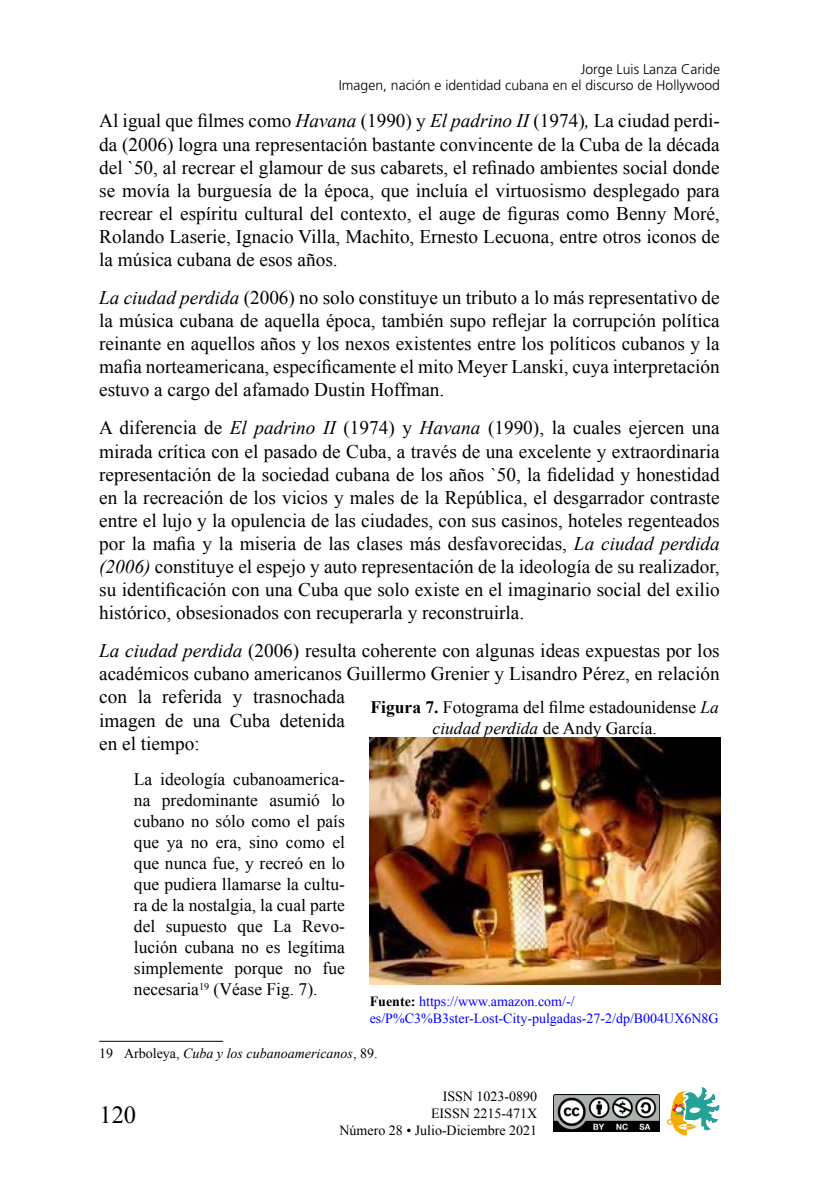
<style>
.page{position:relative;width:819px;height:1197px;background:#fff}
.page>*{position:absolute;margin:0;border:0;box-sizing:border-box;transform-origin:0 0}
.t1{font:24.5px "Times New Roman";color:#000}
.t2{font:19.25px/23.1px "Times New Roman";color:#000;text-align:justify}
.t3{font:17.5px/21px "Times New Roman";color:#000;text-align:justify}
.t4{font:14px/16.8px "Times New Roman";color:#00f}
.t5{font:300 14px/16.8px "Frutiger";color:#000;text-align:right}
.t6{font:14px/16.8px "Times New Roman";color:#000;text-align:right}
.t7{font:italic 14px "Times New Roman";color:#000}
.s1{font-style:italic}
.s2{font-weight:700}
.s3{font-weight:700;color:#000}
.s4{font-style:normal}
</style>
<div class="page">
<svg style="left:667px;top:1087px;width:53px;height:49px"></svg>
<img style="left:553px;top:1094px;width:107px;height:38px">
<hr style="left:99px;top:1041px;width:124px;height:1px;background:#000">
<img style="left:370px;top:738px;width:350px;height:246px">
<p class="t5" style="left:339px;top:60px;width:383px">Jorge Luis Lanza Caride<br>Imagen, nación e identidad cubana en el discurso de Hollywood</p>
<p class="t2" style="left:99px;top:109px;width:622px">Al igual que filmes como <span class="s1">Havana</span> (1990) y <span class="s1">El padrino II</span> (1974)<span class="s1">,</span> La ciudad perdi&shy;da (2006) logra una representación bastante convincente de la Cuba de la década del `50, al recrear el glamour de sus cabarets, el refinado ambientes social donde se movía la burguesía de la época, que incluía el virtuosismo desplegado para recrear el espíritu cultural del contexto, el auge de figuras como Benny Moré, Rolando Laserie, Ignacio Villa, Machito, Ernesto Lecuona, entre otros iconos de la música cubana de esos años.</p>
<p class="t2" style="left:99px;top:286px;width:622px"><span class="s1">La ciudad perdida</span> (2006) no solo constituye un tributo a lo más representativo de la música cubana de aquella época, también supo reflejar la corrupción política reinante en aquellos años y los nexos existentes entre los políticos cubanos y la mafia norteamericana, específicamente el mito Meyer Lanski, cuya interpretación estuvo a cargo del afamado Dustin Hoffman.</p>
<p class="t2" style="left:99px;top:416px;width:622px">A diferencia de <span class="s1">El padrino II</span> (1974) y <span class="s1">Havana</span> (1990), la cuales ejercen una mirada crítica con el pasado de Cuba, a través de una excelente y extraordinaria representación de la sociedad cubana de los años `50, la fidelidad y honestidad en la recreación de los vicios y males de la República, el desgarrador contraste entre el lujo y la opulencia de las ciudades, con sus casinos, hoteles regenteados por la mafia y la miseria de las clases más desfavorecidas, <span class="s1">La ciudad perdida (2006)</span> constituye el espejo y auto representación de la ideología de su realizador, su identificación con una Cuba que solo existe en el imaginario social del exilio histórico, obsesionados con recuperarla y reconstruirla.</p>
<p class="t2" style="left:99px;top:639px;width:622px;text-align:left"><span class="s1">La ciudad perdida</span> (2006) resulta coherente con algunas ideas expuestas por los académicos cubano americanos Guillermo Grenier y Lisandro Pérez, en relación con la referida y trasnochada<br>imagen de una Cuba detenida<br>en el tiempo:</p>
<p class="t3" style="left:134px;top:769px;width:213px">La ideología cubanoamerica&shy;na predominante asumió lo cubano no sólo como el país que ya no era, sino como el que nunca fue, y recreó en lo que pudiera llamarse la cultu&shy;ra de la nostalgia, la cual parte del supuesto que La Revo&shy;lución cubana no es legítima simplemente porque no fue necesaria<sup>19</sup> (Véase Fig. 7).</p>
<p class="t3" style="left:371px;top:696px;width:350px;text-align:center"><span class="s2">Figura 7.</span> Fotograma del filme estadounidense <span class="s1">La ciudad perdida</span> de Andy García.</p>
<p class="t4" style="left:370px;top:993px;width:350px"><span class="s3">Fuente:</span> https://www.amazon.com/-/ es/P%C3%B3ster-Lost-City-pulgadas-27-2/dp/B004UX6N8G</p>
<p class="t7" style="left:99px;top:1044px;width:280px"><span class="s4">19 Arboleya,</span> Cuba y los cubanoamericanos<span class="s4">, 89.</span></p>
<p class="t1" style="left:99px;top:1098px;width:38px">120</p>
<p class="t6" style="left:339px;top:1088px;width:199px">ISSN 1023-0890<br>EISSN 2215-471X<br>Número 28 • Julio-Diciembre 2021</p>
</div>
